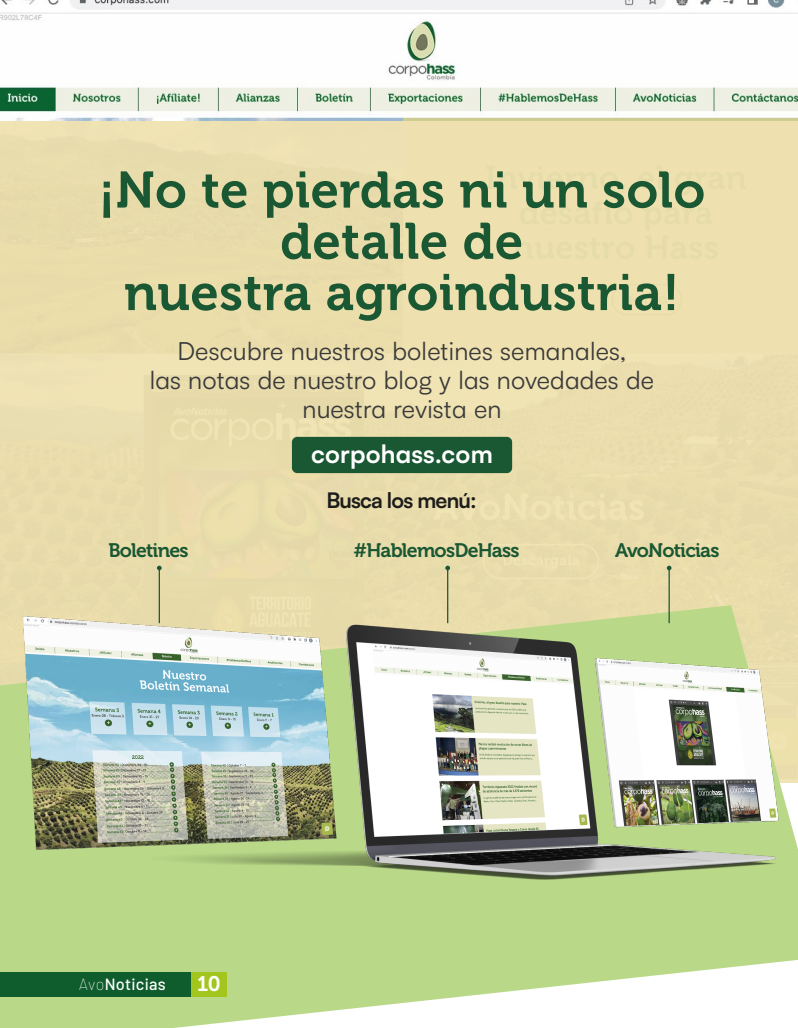
<style>
.page{position:relative;width:798px;height:1028px;background:#fff}
.page>*{position:absolute;margin:0;border:0;box-sizing:border-box;transform-origin:0 0}
.t1{font:51px/51.2px "Museo 700";letter-spacing:.01em;color:#1a5733;text-align:center}
.t2{font:25px/28.8px "Satoshi";letter-spacing:.01em;color:#3a3a3a;text-align:center}
.t3{font:700 25px "Satoshi";letter-spacing:.01em;color:#fff}
.t4{font:700 21.38px "Satoshi";letter-spacing:-.04em;color:#1d1d1b}
.t5{font:21px "Museo 700";color:#fff}
.t6{font:19.5px "Museo 700";letter-spacing:-.04em;color:#1a5733}
.t7{font:500 16.25px "Barlow";letter-spacing:.02em;color:#fff}
.s1{font-weight:100}
</style>
<div class="page">
<img style="left:0;top:0;width:797px;height:122px">
<div style="left:0;top:122px;width:797px;height:661px;background:#f1e3b1"></div>
<svg style="left:0;top:919px;width:797px;height:109px;fill:#b9d988"></svg>
<img style="left:0;top:592px;width:797px;height:327px">
<div style="left:292px;top:437px;width:220px;height:36px;background:#1a5733;border-radius:5px"></div>
<hr style="left:159px;top:568px;width:1px;height:55px;background:#1a5733">
<svg style="left:157px;top:565px;width:5px;height:5px"></svg>
<hr style="left:447px;top:568px;width:1px;height:55px;background:#1a5733">
<svg style="left:445px;top:565px;width:5px;height:5px"></svg>
<hr style="left:668px;top:568px;width:1px;height:55px;background:#1a5733">
<svg style="left:666px;top:565px;width:5px;height:5px"></svg>
<div style="left:0;top:972px;width:191px;height:24px;background:#0f5c2c"></div>
<div style="left:191px;top:972px;width:35px;height:24px;background:#a2c61e"></div>
<h1 class="t1" style="left:98px;top:165px;width:608px">¡No te pierdas ni un solo detalle de<br>nuestra agroindustria!</h1>
<p class="t2" style="left:150px;top:335px;width:505px">Descubre nuestros boletines semanales,<br>las notas de nuestro blog y las novedades de nuestra revista en</p>
<p class="t3" style="left:311px;top:436px;width:183px">corpohass.com</p>
<p class="t4" style="left:326px;top:485px;width:152px">Busca los menú:</p>
<p class="t6" style="left:108px;top:539px;width:82px">Boletines</p>
<p class="t6" style="left:353px;top:539px;width:167px">#HablemosDeHass</p>
<p class="t6" style="left:615px;top:539px;width:106px">AvoNoticias</p>
<p class="t7" style="left:79px;top:973px;width:88px"><span class="s1">Avo</span>Noticias</p>
<p class="t5" style="left:197px;top:972px;width:25px">10</p>
</div>
